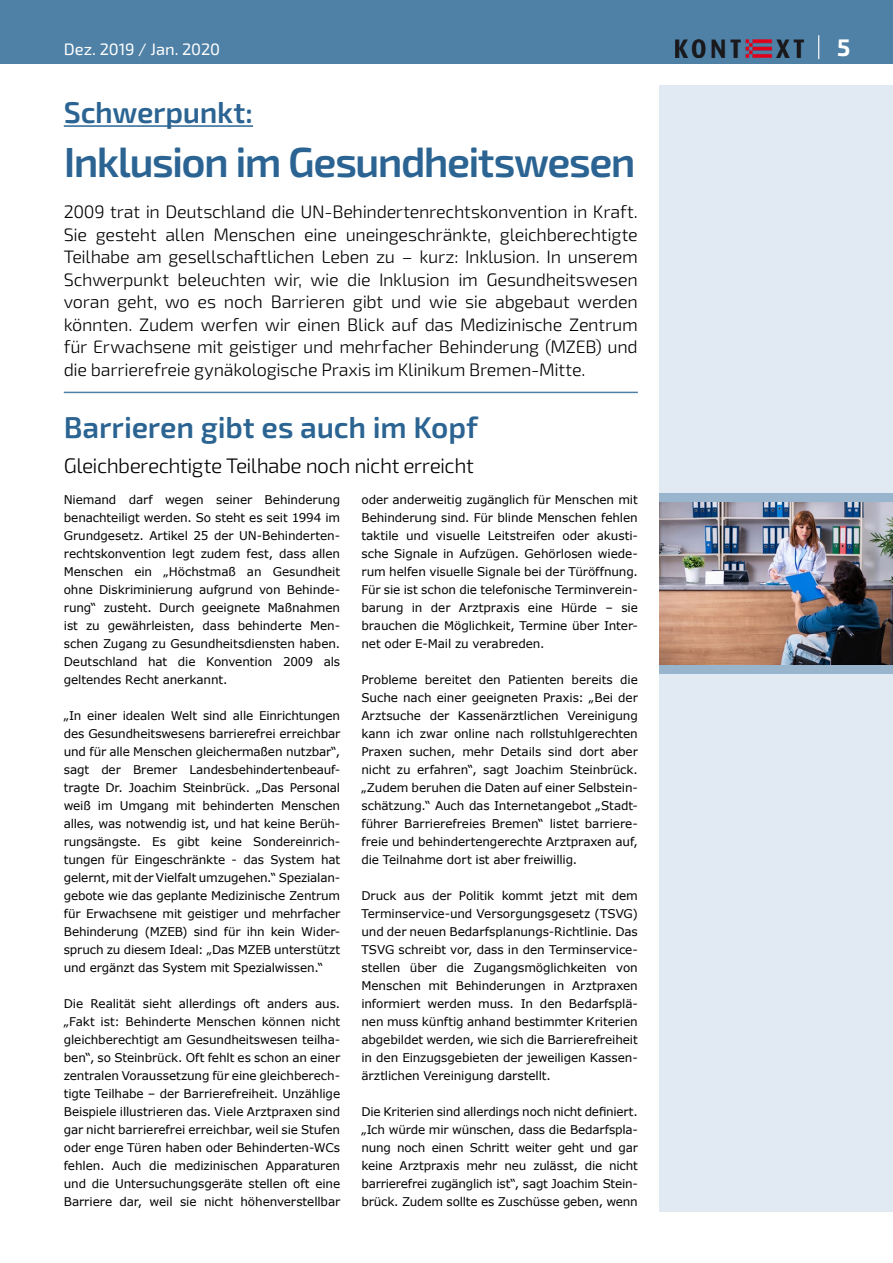
<style>
.page{position:relative;width:893px;height:1263px;background:#fff}
.page>*{position:absolute;margin:0;border:0;box-sizing:border-box;transform-origin:0 0}
.t1{font:600 42px "Exo 2";letter-spacing:-.04em;color:#2b6492}
.t2{font:600 30px "Exo 2";letter-spacing:-.005em;color:#2b6492}
.t3{font:700 24px "Exo 2";color:#fff}
.t4{font:300 21px "Exo 2";letter-spacing:-.025em;color:#000}
.t5{font:300 18px/22.5px "Exo 2";letter-spacing:-.015em;color:#000;text-align:justify}
.t6{font:16.5px "Exo 2";letter-spacing:-.005em;color:#fff}
.t7{font:12px/18px "Verdana";letter-spacing:-.01em;color:#000;text-align:justify}
</style>
<div class="page">
<div style="left:0;top:0;width:893px;height:64px;background:#4f81a7"></div>
<div style="left:659px;top:85px;width:234px;height:1127px;background:#e1eaf3"></div>
<img style="left:676px;top:39px;width:128px;height:18px">
<svg style="left:818px;top:35px;width:1px;height:24px"></svg>
<hr style="left:64px;top:392px;width:574px;height:1px;background:#4f81a7">
<hr style="left:64px;top:125px;width:189px;height:2px;background:#2b6492">
<div style="left:659px;top:493px;width:234px;height:181px;background:linear-gradient(to right,#98b5cd,#98b5cd)"></div>
<img style="left:659px;top:503px;width:234px;height:161px">
<h3 class="t6" style="left:64px;top:40px;width:158px">Dez. 2019 / Jan. 2020</h3>
<h3 class="t3" style="left:837px;top:34px;width:15px">5</h3>
<h2 class="t2" style="left:64px;top:95px;width:191px">Schwerpunkt:</h2>
<h1 class="t1" style="left:64px;top:137px;width:573px">Inklusion im Gesundheitswesen</h1>
<p class="t5" style="left:64px;top:201px;width:576px">2009 trat in Deutschland die UN-Behindertenrechtskonvention in Kraft.<br>Sie gesteht allen Menschen eine uneingeschränkte, gleichberechtigte Teilhabe am gesellschaftlichen Leben zu – kurz: Inklusion. In unserem Schwerpunkt beleuchten wir, wie die Inklusion im Gesundheitswesen voran geht, wo es noch Barrieren gibt und wie sie abgebaut werden könnten. Zudem werfen wir einen Blick auf das Medizinische Zentrum für Erwachsene mit geistiger und mehrfacher Behinderung (MZEB) und die barrierefreie gynäkologische Praxis im Klinikum Bremen-Mitte.</p>
<h2 class="t2" style="left:64px;top:409px;width:416px">Barrieren gibt es auch im Kopf</h2>
<h3 class="t4" style="left:64px;top:453px;width:411px">Gleichberechtigte Teilhabe noch nicht erreicht</h3>
<p class="t7" style="left:64px;top:491px;width:278px">Niemand darf wegen seiner Behinderung benachteiligt werden. So steht es seit 1994 im Grundgesetz. Artikel 25 der UN-Behinderten&shy;rechtskonvention legt zudem fest, dass allen Menschen ein „Höchstmaß an Gesundheit ohne Diskriminierung aufgrund von Behinde&shy;rung“ zusteht. Durch geeignete Maßnahmen ist zu gewährleisten, dass behinderte Men&shy;schen Zugang zu Gesundheitsdiensten haben.<br>Deutschland hat die Konvention 2009 als geltendes Recht anerkannt.</p>
<p class="t7" style="left:64px;top:707px;width:278px">„In einer idealen Welt sind alle Einrichtungen des Gesundheitswesens barrierefrei erreichbar und für alle Menschen gleichermaßen nutzbar“, sagt der Bremer Landesbehindertenbeauf&shy;tragte Dr. Joachim Steinbrück. „Das Personal weiß im Umgang mit behinderten Menschen alles, was notwendig ist, und hat keine Berüh&shy;rungsängste. Es gibt keine Sondereinrich&shy;tungen für Eingeschränkte - das System hat gelernt, mit der Vielfalt umzugehen.“ Spezialan&shy;gebote wie das geplante Medizinische Zentrum für Erwachsene mit geistiger und mehrfacher Behinderung (MZEB) sind für ihn kein Wider&shy;spruch zu diesem Ideal: „Das MZEB unterstützt und ergänzt das System mit Spezialwissen.“</p>
<p class="t7" style="left:64px;top:995px;width:278px">Die Realität sieht allerdings oft anders aus. „Fakt ist: Behinderte Menschen können nicht gleichberechtigt am Gesundheitswesen teilha&shy;ben“, so Steinbrück. Oft fehlt es schon an einer zentralen Voraussetzung für eine gleichberech&shy;tigte Teilhabe – der Barrierefreiheit. Unzählige Beispiele illustrieren das. Viele Arztpraxen sind gar nicht barrierefrei erreichbar, weil sie Stufen oder enge Türen haben oder Behinderten-WCs fehlen. Auch die medizinischen Apparaturen und die Untersuchungsgeräte stellen oft eine Barriere dar, weil sie nicht höhenverstellbar</p>
<p class="t7" style="left:361px;top:491px;width:278px">oder anderweitig zugänglich für Menschen mit Behinderung sind. Für blinde Menschen fehlen taktile und visuelle Leitstreifen oder akusti&shy;sche Signale in Aufzügen. Gehörlosen wiede&shy;rum helfen visuelle Signale bei der Türöffnung.<br>Für sie ist schon die telefonische Terminverein&shy;barung in der Arztpraxis eine Hürde – sie brauchen die Möglichkeit, Termine über Inter&shy;net oder E-Mail zu verabreden.</p>
<p class="t7" style="left:361px;top:671px;width:278px">Probleme bereitet den Patienten bereits die Suche nach einer geeigneten Praxis: „Bei der Arztsuche der Kassenärztlichen Vereinigung kann ich zwar online nach rollstuhlgerechten Praxen suchen, mehr Details sind dort aber nicht zu erfahren“, sagt Joachim Steinbrück. „Zudem beruhen die Daten auf einer Selbstein&shy;schätzung.“ Auch das Internetangebot „Stadt&shy;führer Barrierefreies Bremen“ listet barriere&shy;freie und behindertengerechte Arztpraxen auf, die Teilnahme dort ist aber freiwillig.</p>
<p class="t7" style="left:361px;top:887px;width:278px">Druck aus der Politik kommt jetzt mit dem Terminservice-und Versorgungsgesetz (TSVG) und der neuen Bedarfsplanungs-Richtlinie. Das TSVG schreibt vor, dass in den Terminservice&shy;stellen über die Zugangsmöglichkeiten von Menschen mit Behinderungen in Arztpraxen informiert werden muss. In den Bedarfsplä&shy;nen muss künftig anhand bestimmter Kriterien abgebildet werden, wie sich die Barrierefreiheit in den Einzugsgebieten der jeweiligen Kassen&shy;ärztlichen Vereinigung darstellt.</p>
<p class="t7" style="left:361px;top:1103px;width:278px">Die Kriterien sind allerdings noch nicht definiert. „Ich würde mir wünschen, dass die Bedarfspla&shy;nung noch einen Schritt weiter geht und gar keine Arztpraxis mehr neu zulässt, die nicht barrierefrei zugänglich ist“, sagt Joachim Stein&shy;brück. Zudem sollte es Zuschüsse geben, wenn</p>
</div>
